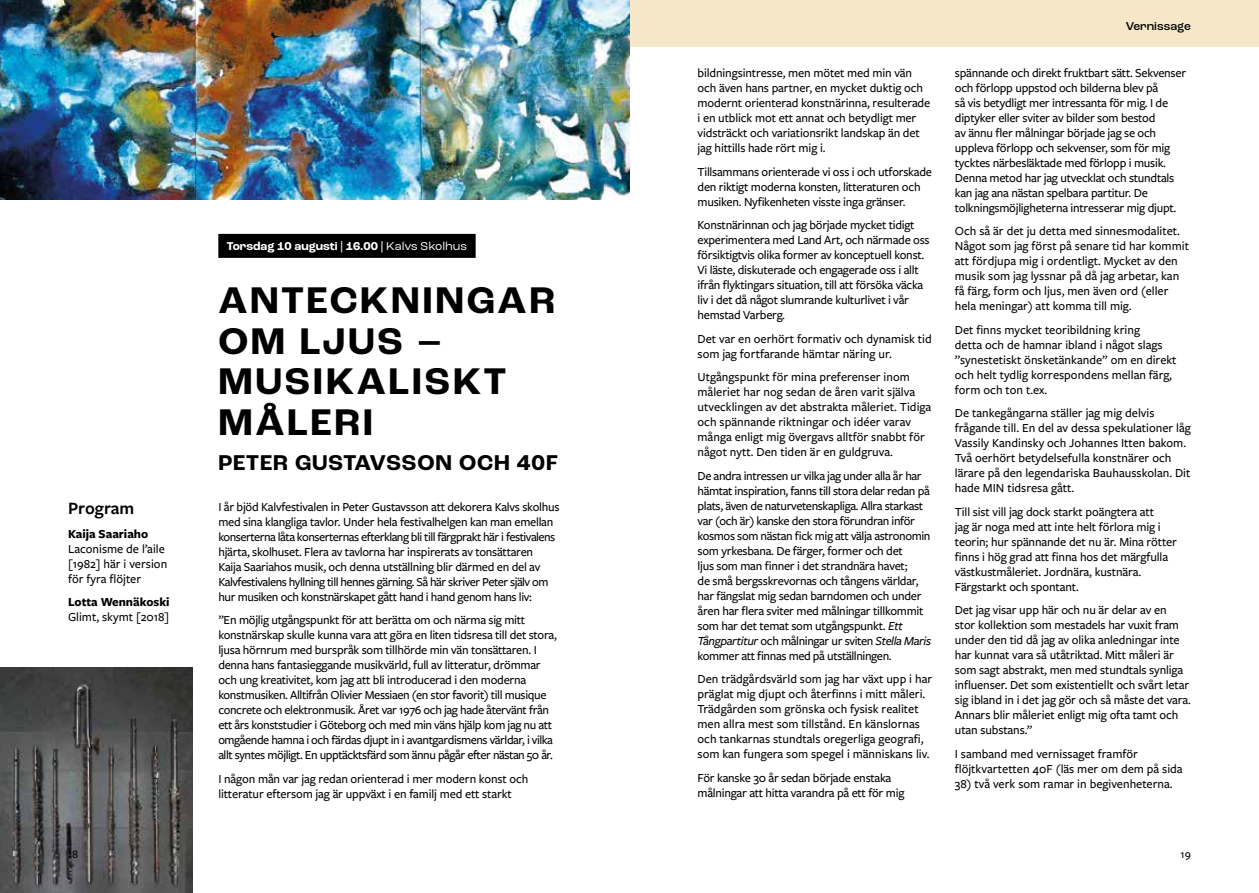
<style>
.page{position:relative;width:1259px;height:893px;background:#fff}
.page>*{position:absolute;margin:0;border:0;box-sizing:border-box;transform-origin:0 0}
.t1{font:700 39px/40.5px "Roc Grotesk";letter-spacing:.07em;color:#000}
.t2{font:700 22.5px "Roc Grotesk";letter-spacing:.04em;color:#000}
.t3{font:600 18px "Freight Sans Pro";color:#000}
.t4{font:500 12.75px/15px "Freight Sans Pro";letter-spacing:-.02em;color:#000}
.t5{font:500 12.75px/15px "Freight Sans Pro";color:#000}
.t6{font:700 12.75px "Freight Sans Pro";color:#000}
.t7{font:700 12px "Roc Grotesk";color:#fff}
.t8{font:500 12px "Roc Grotesk";color:#000}
.t9{font:500 12px "Freight Sans Pro";color:#000}
.s1{font-weight:400}
.s2{font-style:italic}
</style>
<div class="page">
<img style="left:0;top:667px;width:193px;height:226px">
<div style="left:0;top:0;width:1259px;height:47px;background:#f5e7c8"></div>
<div style="left:218px;top:234px;width:257px;height:24px;background:#000"></div>
<img style="left:0;top:0;width:629px;height:200px">
<h3 class="t3" style="left:68px;top:496px;width:68px">Program</h3>
<p class="t6" style="left:68px;top:525px;width:82px">Kaija Saariaho</p>
<p class="t5" style="left:68px;top:541px;width:101px">Laconisme de l’aile [1982] här i version för fyra flöjter</p>
<p class="t6" style="left:68px;top:593px;width:103px">Lotta Wennäkoski</p>
<p class="t5" style="left:68px;top:609px;width:103px">Glimt, skymt [2018]</p>
<p class="t7" style="left:227px;top:239px;width:242px">Torsdag 10 augusti | 16.00 | <span class="s1">Kalvs Skolhus</span></p>
<h1 class="t1" style="left:218px;top:281px;width:338px">ANTECKNINGAR<br>OM LJUS –<br>MUSIKALISKT<br>MÅLERI</h1>
<h2 class="t2" style="left:218px;top:449px;width:341px">PETER GUSTAVSSON OCH 40F</h2>
<p class="t4" style="left:218px;top:498px;width:343px">I år bjöd Kalvfestivalen in Peter Gustavsson att dekorera Kalvs skolhus med sina klangliga tavlor. Under hela festivalhelgen kan man emellan konserterna låta konserternas efterklang bli till färgprakt här i festivalens hjärta, skolhuset. Flera av tavlorna har inspirerats av tonsättaren<br>Kaija Saariahos musik, och denna utställning blir därmed en del av Kalvfestivalens hyllning till hennes gärning. Så här skriver Peter själv om hur musiken och konstnärskapet gått hand i hand genom hans liv:</p>
<p class="t4" style="left:218px;top:612px;width:340px">”En möjlig utgångspunkt för att berätta om och närma sig mitt konstnärskap skulle kunna vara att göra en liten tidsresa till det stora, ljusa hörnrum med burspråk som tillhörde min vän tonsättaren. I denna hans fantasieggande musikvärld, full av litteratur, drömmar och ung kreativitet, kom jag att bli introducerad i den moderna konstmusiken. Alltifrån Olivier Messiaen (en stor favorit) till musique concrete och elektronmusik. Året var 1976 och jag hade återvänt från ett års konststudier i Göteborg och med min väns hjälp kom jag nu att omgående hamna i och färdas djupt in i avantgardismens världar, i vilka allt syntes möjligt. En upptäcktsfärd som ännu pågår efter nästan 50 år.</p>
<p class="t4" style="left:218px;top:770px;width:312px">I någon mån var jag redan orienterad i mer modern konst och litteratur eftersom jag är uppväxt i en familj med ett starkt</p>
<p class="t4" style="left:697px;top:65px;width:234px">bildningsintresse, men mötet med min vän och även hans partner, en mycket duktig och modernt orienterad konstnärinna, resulterade i en utblick mot ett annat och betydligt mer vidsträckt och variationsrikt landskap än det jag hittills hade rört mig i.</p>
<p class="t4" style="left:697px;top:164px;width:236px">Tillsammans orienterade vi oss i och utforskade den riktigt moderna konsten, litteraturen och musiken. Nyfikenheten visste inga gränser.</p>
<p class="t4" style="left:697px;top:217px;width:234px">Konstnärinnan och jag började mycket tidigt experimentera med Land Art, och närmade oss försiktigtvis olika former av konceptuell konst.<br>Vi läste, diskuterade och engagerade oss i allt ifrån flyktingars situation, till att försöka väcka liv i det då något slumrande kulturlivet i vår hemstad Varberg.</p>
<p class="t5" style="left:697px;top:331px;width:236px">Det var en oerhört formativ och dynamisk tid som jag fortfarande hämtar näring ur.</p>
<p class="t5" style="left:697px;top:369px;width:235px">Utgångspunkt för mina preferenser inom måleriet har nog sedan de åren varit själva utvecklingen av det abstrakta måleriet. Tidiga och spännande riktningar och idéer varav många enligt mig övergavs alltför snabbt för något nytt. Den tiden är en guldgruva.</p>
<p class="t4" style="left:697px;top:468px;width:235px">De andra intressen ur vilka jag under alla år har hämtat inspiration, fanns till stora delar redan på plats, även de naturvetenskapliga. Allra starkast var (och är) kanske den stora förundran inför kosmos som nästan fick mig att välja astronomin som yrkesbana. De färger, former och det<br>ljus som man finner i det strandnära havet;<br>de små bergsskrevornas och tångens världar, har fängslat mig sedan barndomen och under åren har flera sviter med målningar tillkommit som har det temat som utgångspunkt. <span class="s2">Ett Tångpartitur</span> och målningar ur sviten <span class="s2">Stella Maris </span>kommer att finnas med på utställningen.</p>
<p class="t5" style="left:697px;top:671px;width:236px">Den trädgårdsvärld som jag har växt upp i har präglat mig djupt och återfinns i mitt måleri.<br>Trädgården som grönska och fysisk realitet men allra mest som tillstånd. En känslornas och tankarnas stundtals oregerliga geografi, som kan fungera som spegel i människans liv.</p>
<p class="t4" style="left:697px;top:769px;width:208px">För kanske 30 år sedan började enstaka målningar att hitta varandra på ett för mig</p>
<p class="t8" style="left:1125px;top:19px;width:67px">Vernissage</p>
<p class="t4" style="left:955px;top:65px;width:233px">spännande och direkt fruktbart sätt. Sekvenser och förlopp uppstod och bilderna blev på<br>så vis betydligt mer intressanta för mig. I de diptyker eller sviter av bilder som bestod<br>av ännu fler målningar började jag se och uppleva förlopp och sekvenser, som för mig tycktes närbesläktade med förlopp i musik.<br>Denna metod har jag utvecklat och stundtals kan jag ana nästan spelbara partitur. De tolkningsmöjligheterna intresserar mig djupt.</p>
<p class="t5" style="left:955px;top:223px;width:236px">Och så är det ju detta med sinnesmodalitet.<br>Något som jag först på senare tid har kommit att fördjupa mig i ordentligt. Mycket av den musik som jag lyssnar på då jag arbetar, kan få färg, form och ljus, men även ord (eller hela meningar) att komma till mig.</p>
<p class="t5" style="left:955px;top:322px;width:223px">Det finns mycket teoribildning kring<br>detta och de hamnar ibland i något slags ”synestetiskt önsketänkande” om en direkt och helt tydlig korrespondens mellan färg, form och ton t.ex.</p>
<p class="t5" style="left:955px;top:405px;width:237px">De tankegångarna ställer jag mig delvis frågande till. En del av dessa spekulationer låg Vassily Kandinsky och Johannes Itten bakom.<br>Två oerhört betydelsefulla konstnärer och lärare på den legendariska Bauhausskolan. Dit hade MIN tidsresa gått.</p>
<p class="t4" style="left:955px;top:504px;width:224px">Till sist vill jag dock starkt poängtera att<br>jag är noga med att inte helt förlora mig i teorin; hur spännande det nu är. Mina rötter finns i hög grad att finna hos det märgfulla västkustmåleriet. Jordnära, kustnära.<br>Färgstarkt och spontant.</p>
<p class="t4" style="left:955px;top:602px;width:237px">Det jag visar upp här och nu är delar av en<br>stor kollektion som mestadels har vuxit fram under den tid då jag av olika anledningar inte har kunnat vara så utåtriktad. Mitt måleri är som sagt abstrakt, men med stundtals synliga influenser. Det som existentiellt och svårt letar sig ibland in i det jag gör och så måste det vara.<br>Annars blir måleriet enligt mig ofta tamt och utan substans.”</p>
<p class="t5" style="left:955px;top:746px;width:229px">I samband med vernissaget framför flöjtkvartetten 40F (läs mer om dem på sida</p>
<p class="t5" style="left:955px;top:776px;width:219px">38) två verk som ramar in begivenheterna.</p>
<p class="t9" style="left:68px;top:846px;width:12px">18</p>
<p class="t9" style="left:1180px;top:846px;width:12px">19</p>
</div>
